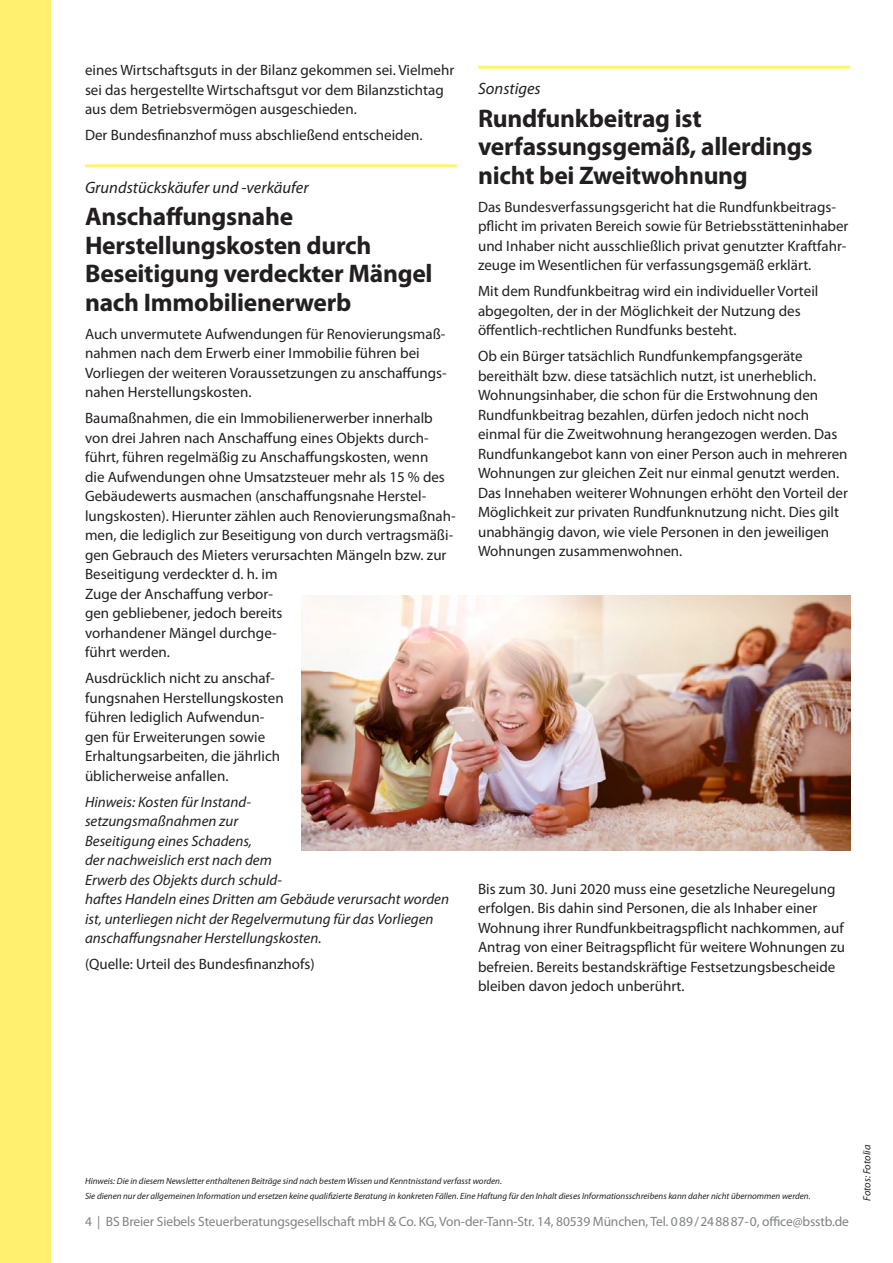
<style>
.page{position:relative;width:893px;height:1263px;background:#fff}
.page>*{position:absolute;margin:0;border:0;box-sizing:border-box;transform-origin:0 0}
.t1{font:700 25.5px/28.5px "Myriad Pro";letter-spacing:-.01em;color:#231f20}
.t2{font:italic 16.5px "Myriad Pro";color:#231f20}
.t3{font:15px/19.5px "Myriad Pro";color:#231f20}
.t4{font:italic 15px/19.5px "Myriad Pro";color:#231f20}
.t5{font:13.5px "Myriad Pro";letter-spacing:-.01em;color:#808285}
.t6{font:italic 10.5px "Myriad Pro";color:#231f20}
.t7{font:italic 9px/15px "Myriad Pro";color:#231f20}
</style>
<div class="page">
<div style="left:0;top:0;width:51px;height:1263px;background:#fff06f"></div>
<hr style="left:478px;top:66px;width:372px;height:3px;background:#fff46d">
<hr style="left:85px;top:164px;width:372px;height:3px;background:#fff46d">
<img style="left:302px;top:595px;width:548px;height:255px">
<p class="t3" style="left:85px;top:60px;width:371px">eines Wirtschaftsguts in der Bilanz gekommen sei. Vielmehr sei das hergestellte Wirtschaftsgut vor dem Bilanzstichtag aus dem Betriebsvermögen ausgeschieden.</p>
<p class="t3" style="left:85px;top:125px;width:339px">Der Bundesfinanzhof muss abschließend entscheiden.</p>
<p class="t2" style="left:85px;top:177px;width:225px">Grundstückskäufer und -verkäufer</p>
<h1 class="t1" style="left:85px;top:202px;width:349px">Anschaffungsnahe<br>Herstellungskosten durch<br>Beseitigung verdeckter Mängel nach Immobilienerwerb</h1>
<p class="t3" style="left:85px;top:324px;width:363px">Auch unvermutete Aufwendungen für Renovierungsmaß&shy;nahmen nach dem Erwerb einer Immobilie führen bei Vorliegen der weiteren Voraussetzungen zu anschaffungs&shy;nahen Herstellungskosten.</p>
<p class="t3" style="left:85px;top:408px;width:372px">Baumaßnahmen, die ein Immobilienerwerber innerhalb von drei Jahren nach Anschaffung eines Objekts durch&shy;führt, führen regelmäßig zu Anschaffungskosten, wenn<br>die Aufwendungen ohne Umsatzsteuer mehr als 15 % des Gebäudewerts ausmachen (anschaffungsnahe Herstel&shy;lungskosten). Hierunter zählen auch Renovierungsmaßnah&shy;men, die lediglich zur Beseitigung von durch vertragsmäßi&shy;gen Gebrauch des Mieters verursachten Mängeln bzw. zur Beseitigung verdeckter d. h. im<br>Zuge der Anschaffung verbor-<br>gen gebliebener, jedoch bereits<br>vorhandener Mängel durchge-<br>führt werden.</p>
<p class="t3" style="left:85px;top:668px;width:200px">Ausdrücklich nicht zu anschaf&shy;fungsnahen Herstellungskosten führen lediglich Aufwendun&shy;gen für Erweiterungen sowie<br>Erhaltungsarbeiten, die jährlich üblicherweise anfallen.</p>
<p class="t4" style="left:85px;top:791px;width:365px">Hinweis: Kosten für Instand-<br>setzungsmaßnahmen zur<br>Beseitigung eines Schadens,<br>der nachweislich erst nach dem<br>Erwerb des Objekts durch schuld-<br>haftes Handeln eines Dritten am Gebäude verursacht worden ist, unterliegen nicht der Regelvermutung für das Vorliegen anschaffungsnaher Herstellungskosten.</p>
<p class="t3" style="left:85px;top:954px;width:231px">(Quelle: Urteil des Bundesfinanzhofs)</p>
<p class="t2" style="left:478px;top:78px;width:64px">Sonstiges</p>
<h1 class="t1" style="left:478px;top:103px;width:336px">Rundfunkbeitrag ist verfassungsgemäß, allerdings nicht bei Zweitwohnung</h1>
<p class="t3" style="left:478px;top:197px;width:372px">Das Bundesverfassungsgericht hat die Rundfunkbeitrags&shy;pflicht im privaten Bereich sowie für Betriebsstätteninhaber und Inhaber nicht ausschließlich privat genutzter Kraftfahr&shy;zeuge im Wesentlichen für verfassungsgemäß erklärt.</p>
<p class="t3" style="left:478px;top:281px;width:342px">Mit dem Rundfunkbeitrag wird ein individueller Vorteil abgegolten, der in der Möglichkeit der Nutzung des öffentlich-rechtlichen Rundfunks besteht.</p>
<p class="t3" style="left:478px;top:346px;width:371px">Ob ein Bürger tatsächlich Rundfunkempfangsgeräte bereithält bzw. diese tatsächlich nutzt, ist unerheblich.<br>Wohnungsinhaber, die schon für die Erstwohnung den Rundfunkbeitrag bezahlen, dürfen jedoch nicht noch einmal für die Zweitwohnung herangezogen werden. Das Rundfunkangebot kann von einer Person auch in mehreren Wohnungen zur gleichen Zeit nur einmal genutzt werden.<br>Das Innehaben weiterer Wohnungen erhöht den Vorteil der Möglichkeit zur privaten Rundfunknutzung nicht. Dies gilt unabhängig davon, wie viele Personen in den jeweiligen Wohnungen zusammenwohnen.</p>
<p class="t3" style="left:478px;top:879px;width:369px">Bis zum 30. Juni 2020 muss eine gesetzliche Neuregelung erfolgen. Bis dahin sind Personen, die als Inhaber einer Wohnung ihrer Rundfunkbeitragspflicht nachkommen, auf Antrag von einer Beitragspflicht für weitere Wohnungen zu befreien. Bereits bestandskräftige Festsetzungsbescheide bleiben davon jedoch unberührt.</p>
<p class="t7" style="left:85px;top:1173px;width:727px">Hinweis: Die in diesem Newsletter enthaltenen Beiträge sind nach bestem Wissen und Kenntnisstand verfasst worden.<br>Sie dienen nur der allgemeinen Information und ersetzen keine qualifizierte Beratung in konkreten Fällen. Eine Haftung für den Inhalt dieses Informationsschreibens kann daher nicht übernommen werden.</p>
<p class="t5" style="left:85px;top:1213px;width:765px">4 | BS Breier Siebels Steuerberatungsgesellschaft mbH &amp; Co. KG, Von-der-Tann-Str. 14, 80539 München, Tel. 089/248887-0, office@bsstb.de</p>
<p class="t6" style="left:860px;top:1201px;width:57px;rotate:-90deg">Fotos: Fotolia</p>
</div>
